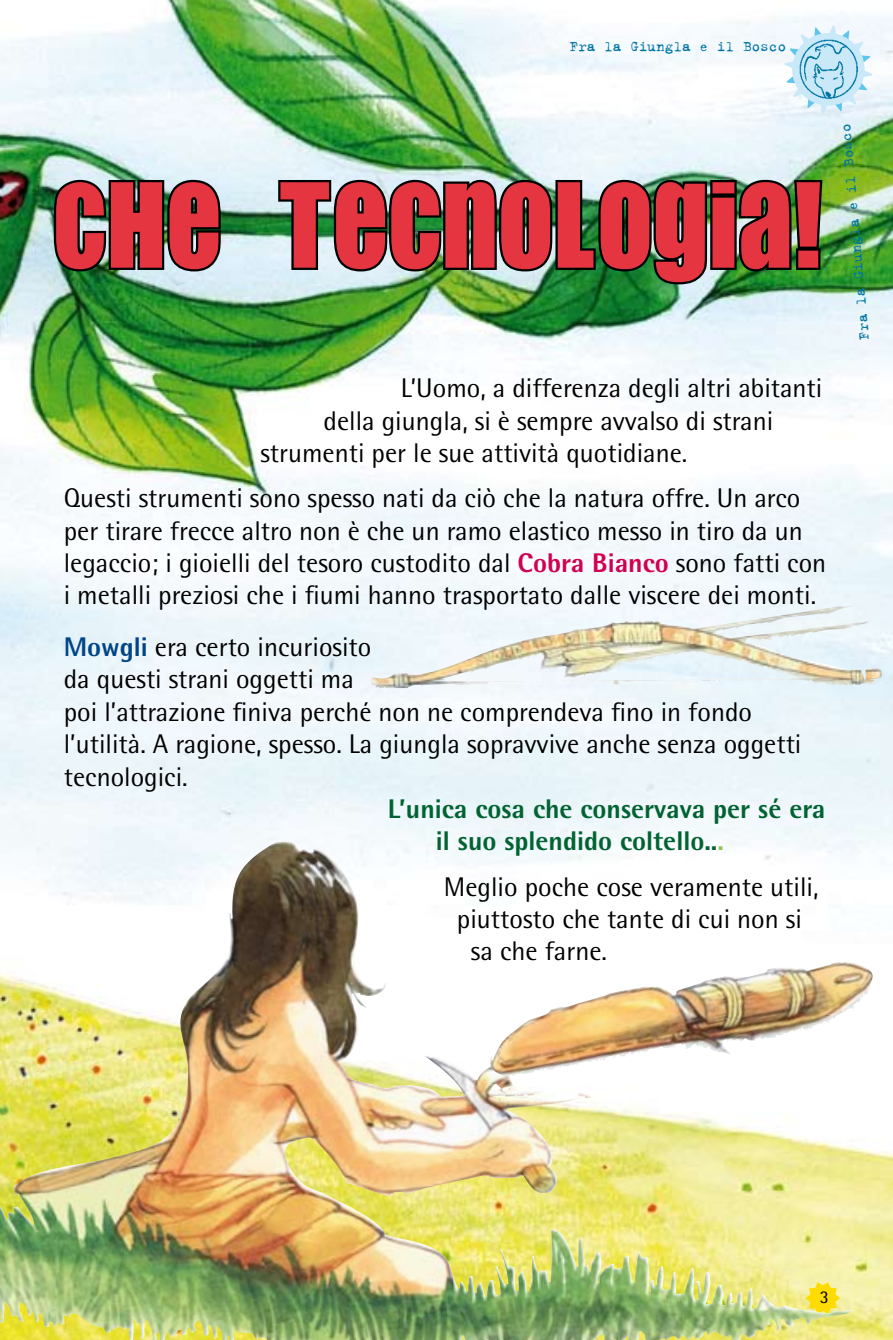
<style>
.page{position:relative;width:893px;height:1340px;background:#fff}
.page>*{position:absolute;margin:0;border:0;box-sizing:border-box;transform-origin:0 0}
.t1{font:108px "Flip Flop";color:#e53540}
.t2{font:27px/32.4px "Rotis Semi Sans";color:#000}
.t3{font:800 27px/32.4px "Rotis Semi Sans";color:#006331}
.t4{font:18px "Rotis Semi Sans";color:#000}
.t5{font:15.75px "Trixie";color:#0075a4}
.s1{font-weight:800;color:#d10052}
.s2{font-weight:800;color:#004588}
.s3{color:#95c154}
</style>
<div class="page">
<img style="left:0;top:0;width:893px;height:1339px">
<img style="left:369px;top:605px;width:486px;height:83px">
<svg style="left:784px;top:25px;width:88px;height:89px"></svg>
<div style="left:793px;top:34px;width:71px;height:71px;background:#c9e9f8;border-radius:50%"></div>
<div style="left:792px;top:33px;width:72px;height:72px;border:1px solid #c9e9f8;border-radius:50%"></div>
<img style="left:798px;top:38px;width:60px;height:62px">
<img style="left:52px;top:177px;width:171px;height:97px">
<img style="left:276px;top:172px;width:549px;height:126px">
<img style="left:0;top:842px;width:853px;height:497px">
<img style="left:486px;top:961px;width:395px;height:115px">
<p class="t5" style="left:570px;top:36px;width:218px">Fra la Giungla e il Bosco</p>
<h1 class="t1" style="left:53px;top:158px;width:770px">CHE TECNOLOGIA!</h1>
<p class="t2" style="left:401px;top:371px;width:423px">L’Uomo, a differenza degli altri abitanti</p>
<p class="t2" style="left:324px;top:404px;width:451px">della giungla, si è sempre avvalso di strani</p>
<p class="t2" style="left:260px;top:436px;width:429px">strumenti per le sue attività quotidiane.</p>
<p class="t2" style="left:64px;top:481px;width:764px">Questi strumenti sono spesso nati da ciò che la natura offre. Un arco per tirare frecce altro non è che un ramo elastico messo in tiro da un legaccio; i gioielli del tesoro custodito dal <span class="s1">Cobra Bianco</span> sono fatti con i metalli preziosi che i fiumi hanno trasportato dalle viscere dei monti.</p>
<p class="t2" style="left:64px;top:630px;width:739px"><span class="s2">Mowgli</span> era certo incuriosito<br>da questi strani oggetti ma<br>poi l’attrazione finiva perché non ne comprendeva fino in fondo l’utilità. A ragione, spesso. La giungla sopravvive anche senza oggetti tecnologici.</p>
<p class="t3" style="left:436px;top:792px;width:391px;text-indent:-48px">L’unica cosa che conservava per sé era il suo splendido coltello..<span class="s3">.</span></p>
<p class="t2" style="left:444px;top:870px;width:376px">Meglio poche cose veramente utili,</p>
<p class="t2" style="left:457px;top:902px;width:346px">piuttosto che tante di cui non si</p>
<p class="t2" style="left:471px;top:934px;width:138px">sa che farne.</p>
<p class="t5" style="left:854px;top:341px;width:218px;rotate:-95deg">Fra la Giungla e il Bosco</p>
<p class="t4" style="left:820px;top:1285px;width:11px">3</p>
</div>
